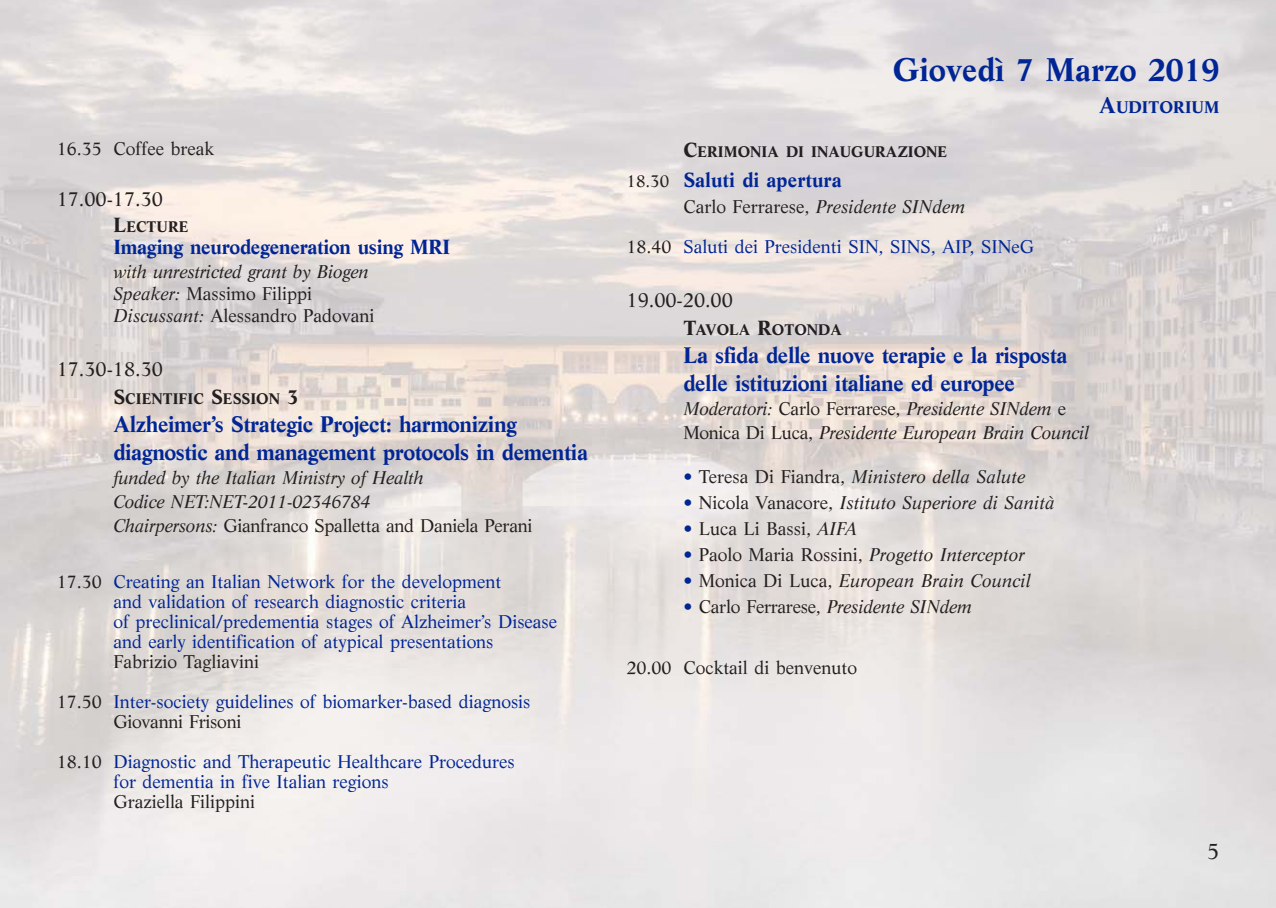
<style>
.page{position:relative;width:1276px;height:908px;background:#fff}
.page>*{position:absolute;margin:0;border:0;box-sizing:border-box;transform-origin:0 0}
.t1{font:700 32px "Life";color:#002595}
.t2{font:700 22px/28px "Life";letter-spacing:-.02em;color:#002595}
.t3{font:22px "Life";color:#231f20}
.t4{font:700 20px "Life";letter-spacing:-.015em;color:#002595}
.t5{font:20px "Life";color:#231f20}
.t6{font:italic 18px/24px "Life";letter-spacing:-.015em;color:#231f20}
.t7{font:18px/20px "Life";color:#002595}
.t8{font:18px "Life";color:#231f20}
.t9{font:700 16.4px "Life";color:#002595}
.t10{font:700 15px "Life";color:#231f20}
.s1{font-size:20px}
.s2{font-style:normal}
.s3{color:#231f20}
.s4{font-size:22px}
.s5{font-weight:400;font-size:17px;color:#231f20}
.s6{font-weight:700;font-style:normal;color:#002595}
.s7{font-weight:700;color:#002595}
.s8{font-style:italic}
</style>
<div class="page">
<img style="left:1px;top:0;width:1275px;height:907px">
<p class="t8" style="left:57px;top:142px;width:159px">16.35 Coffee break</p>
<p class="t5" style="left:57px;top:190px;width:108px">17.00-17.30</p>
<p class="t10" style="left:113px;top:220px;width:77px"><span class="s1">L</span>ECTURE</p>
<p class="t4" style="left:113px;top:238px;width:338px">Imaging neurodegeneration using MRI</p>
<p class="t6" style="left:113px;top:262px;width:263px;line-height:22px">with unrestricted grant by Biogen<br>Speaker: <span class="s2">Massimo Filippi<br></span>Discussant: <span class="s2">Alessandro Padovani</span></p>
<p class="t5" style="left:57px;top:360px;width:108px">17.30-18.30</p>
<p class="t10" style="left:113px;top:392px;width:187px"><span class="s1">S</span>CIENTIFIC <span class="s1">S</span>ESSION <span class="s1">3</span></p>
<p class="t2" style="left:113px;top:411px;width:476px">Alzheimer’s Strategic Project: harmonizing diagnostic and management protocols in dementia</p>
<p class="t6" style="left:113px;top:467px;width:420px">funded by the Italian Ministry of Health<br>Codice NET:NET-2011-02346784<br>Chairpersons: <span class="s2">Gianfranco Spalletta and Daniela Perani</span></p>
<p class="t7" style="left:113px;top:573px;width:445px;text-indent:-57px"><span class="s3">17.30</span> Creating an Italian Network for the development<br>and validation of research diagnostic criteria<br>of preclinical/predementia stages of Alzheimer’s Disease and early identification of atypical presentations</p>
<p class="t8" style="left:113px;top:654px;width:147px">Fabrizio Tagliavini</p>
<p class="t7" style="left:113px;top:693px;width:419px;text-indent:-57px"><span class="s3">17.50</span> Inter-society guidelines of biomarker-based diagnosis<br><span class="s3">Giovanni Frisoni</span></p>
<p class="t7" style="left:113px;top:753px;width:403px;text-indent:-57px"><span class="s3">18.10</span> Diagnostic and Therapeutic Healthcare Procedures for dementia in five Italian regions</p>
<p class="t8" style="left:113px;top:794px;width:143px">Graziella Filippini</p>
<h1 class="t1" style="left:892px;top:57px;width:328px">Giovedì 7 Marzo 2019</h1>
<p class="t9" style="left:1099px;top:100px;width:121px"><span class="s4">A</span>UDITORIUM</p>
<p class="t10" style="left:683px;top:146px;width:265px"><span class="s1">C</span>ERIMONIA DI INAUGURAZIONE</p>
<p class="t4" style="left:626px;top:172px;width:217px"><span class="s5">18.30</span> Saluti di apertura</p>
<p class="t6" style="left:683px;top:196px;width:284px"><span class="s2">Carlo Ferrarese,</span> Presidente SINdem</p>
<p class="t7" style="left:626px;top:238px;width:409px"><span class="s3">18.40</span> Saluti dei Presidenti SIN, SINS, AIP, SINeG</p>
<p class="t5" style="left:626px;top:292px;width:108px">19.00-20.00</p>
<p class="t10" style="left:683px;top:324px;width:160px"><span class="s1">T</span>AVOLA <span class="s1">R</span>OTONDA</p>
<p class="t2" style="left:683px;top:343px;width:386px">La sfida delle nuove terapie e la risposta delle istituzioni italiane ed europee</p>
<p class="t6" style="left:683px;top:398px;width:407px">Moderatori: <span class="s2">Carlo Ferrarese,</span> Presidente SINdem <span class="s2">e<br>Monica Di Luca,</span> Presidente European Brain Council</p>
<p class="t6" style="left:683px;top:466px;width:343px"><span class="s6">•</span> <span class="s2">Teresa Di Fiandra,</span> Ministero della Salute</p>
<p class="t6" style="left:683px;top:492px;width:373px"><span class="s6">•</span> <span class="s2">Nicola Vanacore,</span> Istituto Superiore di Sanità</p>
<p class="t8" style="left:683px;top:521px;width:175px"><span class="s7">•</span> Luca Li Bassi, <span class="s8">AIFA</span></p>
<p class="t6" style="left:683px;top:544px;width:343px"><span class="s6">•</span> <span class="s2">Paolo Maria Rossini,</span> Progetto Interceptor</p>
<p class="t6" style="left:683px;top:570px;width:349px"><span class="s6">•</span> <span class="s2">Monica Di Luca,</span> European Brain Council</p>
<p class="t6" style="left:683px;top:596px;width:290px"><span class="s6">•</span> <span class="s2">Carlo Ferrarese,</span> Presidente SINdem</p>
<p class="t8" style="left:626px;top:659px;width:232px">20.00 Cocktail di benvenuto</p>
<p class="t3" style="left:1207px;top:842px;width:14px">5</p>
</div>
